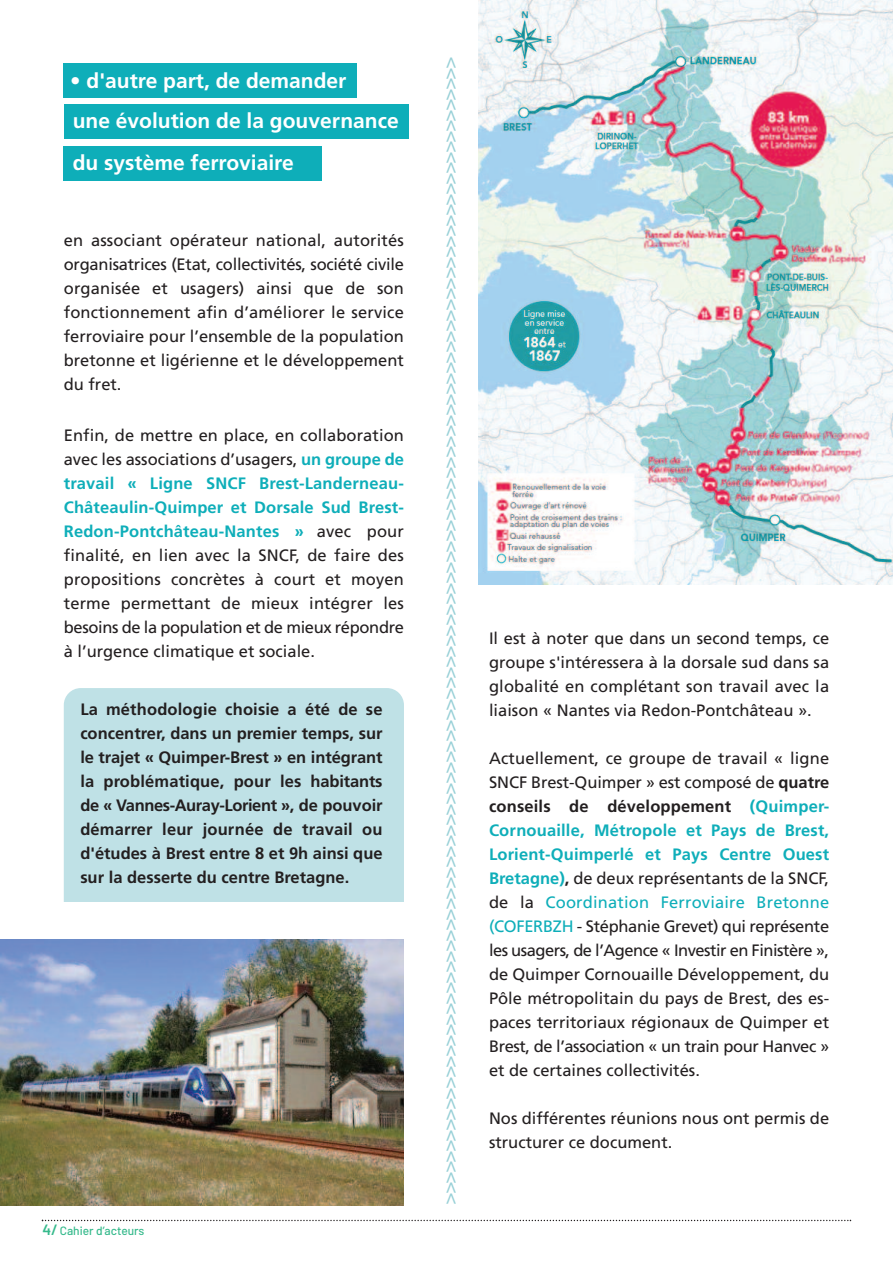
<style>
.page{position:relative;width:893px;height:1263px;background:#fff}
.page>*{position:absolute;margin:0;border:0;box-sizing:border-box;transform-origin:0 0}
.t1{font:700 21px/39.6px "Frutiger";color:#fff}
.t2{font:18px "Helvetica";color:#98d0d7}
.t3{font:16.5px/24px "Frutiger";color:#231f20;text-align:justify}
.t4{font:700 16.5px/24px "Frutiger";color:#231f20;text-align:justify}
.t5{font:500 12px "Barlow";color:#36ba8c}
.s1{font-weight:700;color:#0eaeb9}
.s2{font-weight:600;font-size:15px}
.s3{font-weight:700}
.s4{color:#0eaeb9}
</style>
<div class="page">
<div style="left:64px;top:688px;width:340px;height:249px;background:#bfe1e6;border-radius:17px"></div>
<div style="left:64px;top:64px;width:293px;height:34px;background:#0eaeb9"></div>
<div style="left:64px;top:105px;width:345px;height:34px;background:#0eaeb9"></div>
<div style="left:64px;top:147px;width:258px;height:34px;background:#0eaeb9"></div>
<svg style="left:42px;top:1220px;width:809px;height:1px"></svg>
<img style="left:479px;top:0;width:414px;height:585px">
<div style="left:43px;top:902px;width:388px;height:45px;background:#fff"></div>
<img style="left:0;top:940px;width:404px;height:265px">
<p class="t1" style="left:70px;top:61px;width:330px">• d'autre part, de demander<br>une évolution de la gouvernance</p>
<p class="t1" style="left:73px;top:143px;width:222px">du système ferroviaire</p>
<p class="t3" style="left:64px;top:228px;width:342px">en associant opérateur national, autorités organisatrices (Etat, collectivités, société civile organisée et usagers) ainsi que de son fonctionnement afin d’améliorer le service ferroviaire pour l’ensemble de la population bretonne et ligérienne et le développement du fret.</p>
<p class="t3" style="left:64px;top:423px;width:342px">Enfin, de mettre en place, en collaboration avec les associations d’usagers, <span class="s1">un groupe de travail « Ligne SNCF Brest-Landerneau-Châteaulin-Quimper et Dorsale Sud Brest-Redon-Pontchâteau-Nantes »</span> avec pour finalité, en lien avec la SNCF, de faire des propositions concrètes à court et moyen terme permettant de mieux intégrer les besoins de la population et de mieux répondre à l’urgence climatique et sociale.</p>
<p class="t4" style="left:80px;top:697px;width:304px">La méthodologie choisie a été de se concentrer, dans un premier temps, sur le trajet « Quimper-Brest » en intégrant la problématique, pour les habitants de « Vannes-Auray-Lorient », de pouvoir démarrer leur journée de travail ou d'études à Brest entre 8 et 9h ainsi que sur la desserte du centre Bretagne.</p>
<p class="t5" style="left:43px;top:1224px;width:103px"><span class="s2">4/</span> Cahier d’acteurs</p>
<p class="t2" style="left:436px;top:1203px;width:1147px;rotate:-90deg">&gt;&gt;&gt;&gt;&gt;&gt;&gt;&gt;&gt;&gt;&gt;&gt;&gt;&gt;&gt;&gt;&gt;&gt;&gt;&gt;&gt;&gt;&gt;&gt;&gt;&gt;&gt;&gt;&gt;&gt;&gt;&gt;&gt;&gt;&gt;&gt;&gt;&gt;&gt;&gt;&gt;&gt;&gt;&gt;&gt;&gt;&gt;&gt;&gt;&gt;&gt;&gt;&gt;&gt;&gt;&gt;&gt;&gt;&gt;&gt;&gt;&gt;&gt;&gt;&gt;&gt;&gt;&gt;&gt;&gt;&gt;&gt;&gt;&gt;&gt;&gt;&gt;&gt;&gt;&gt;&gt;&gt;&gt;&gt;&gt;&gt;&gt;&gt;&gt;&gt;&gt;&gt;&gt;&gt;&gt;&gt;&gt;&gt;&gt;&gt;&gt;&gt;&gt;&gt;&gt;&gt;&gt;&gt;&gt;</p>
<p class="t3" style="left:489px;top:626px;width:342px">Il est à noter que dans un second temps, ce groupe s'intéressera à la dorsale sud dans sa globalité en complétant son travail avec la liaison « Nantes via Redon-Pontchâteau ».</p>
<p class="t3" style="left:489px;top:746px;width:342px">Actuellement, ce groupe de travail « ligne SNCF Brest-Quimper » est composé de <span class="s3">quatre conseils de développement</span> <span class="s1">(Quimper-Cornouaille, Métropole et Pays de Brest, Lorient-Quimperlé et Pays Centre Ouest Bretagne)</span><span class="s3">,</span> de deux représentants de la SNCF, de la <span class="s4">Coordination Ferroviaire Bretonne (COFERBZH</span> - Stéphanie Grevet) qui représente les usagers, de l’Agence « Investir en Finistère », de Quimper Cornouaille Développement, du Pôle métropolitain du pays de Brest, des es&shy;paces territoriaux régionaux de Quimper et Brest, de l’association « un train pour Hanvec » et de certaines collectivités.</p>
<p class="t3" style="left:489px;top:1106px;width:342px">Nos différentes réunions nous ont permis de structurer ce document.</p>
</div>
